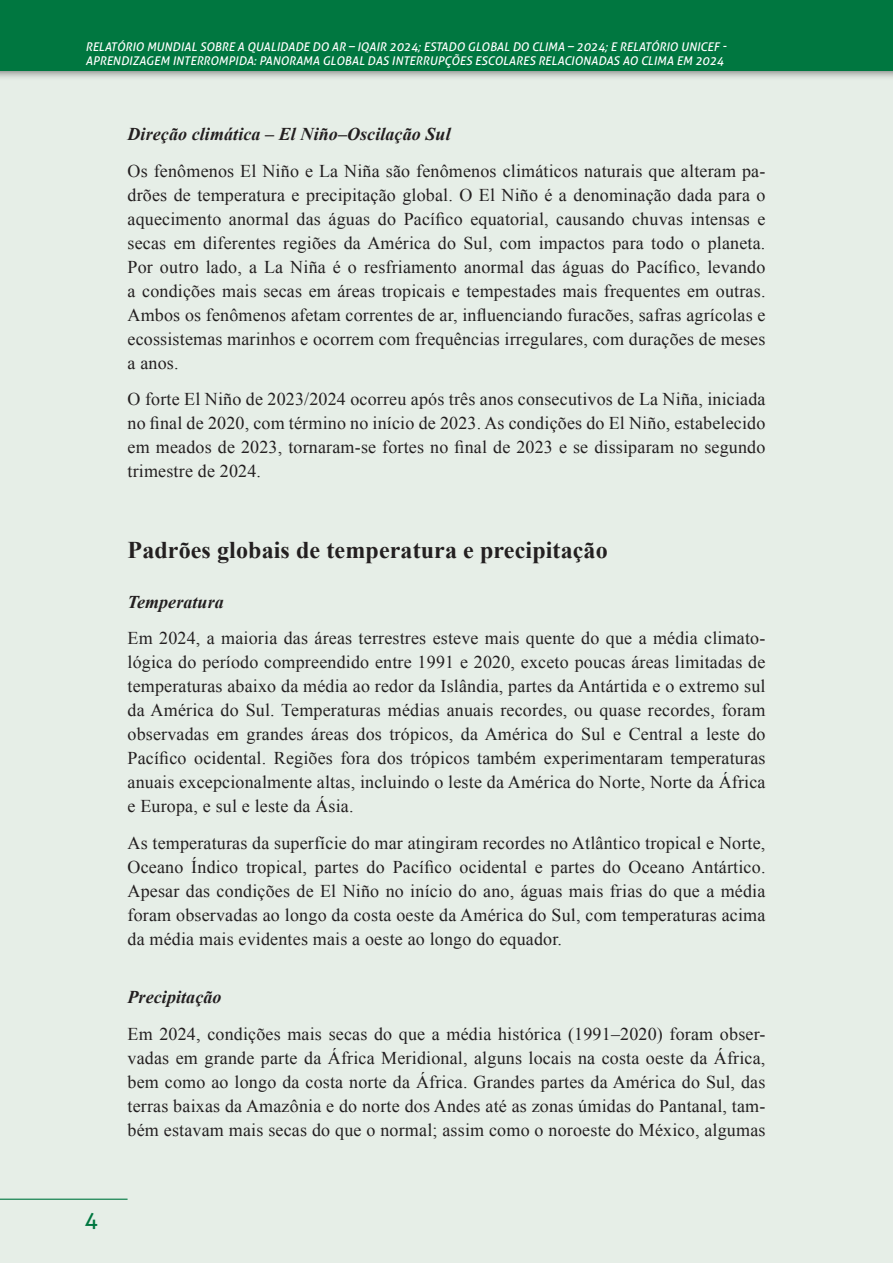
<style>
.page{position:relative;width:893px;height:1263px;background:#e6eee7}
.page>*{position:absolute;margin:0;border:0;box-sizing:border-box;transform-origin:0 0}
.t1{font:700 24px "Times New Roman";letter-spacing:.005em;color:#231f20}
.t2{font:22.5px "Aller";color:#007740}
.t3{font:18px/24px "Times New Roman";letter-spacing:.01em;color:#231f20;text-align:justify}
.t4{font:italic 700 18px "Times New Roman";letter-spacing:.005em;color:#231f20}
.t5{font:italic 12px/14.4px "Aller";color:#fff}
</style>
<div class="page">
<div style="left:0;top:0;width:893px;height:80px;background:#231f20;opacity:.7"></div>
<div style="left:0;top:0;width:893px;height:71px;background:#007740"></div>
<hr style="left:0;top:1198px;width:128px;height:2px;background:#007740">
<p class="t5" style="left:85px;top:39px;width:642px">RELATÓRIO MUNDIAL SOBRE A QUALIDADE DO AR – IQAIR 2024; ESTADO GLOBAL DO CLIMA – 2024; E RELATÓRIO UNICEF -<br>APRENDIZAGEM INTERROMPIDA: PANORAMA GLOBAL DAS INTERRUPÇÕES ESCOLARES RELACIONADAS AO CLIMA EM 2024</p>
<p class="t4" style="left:128px;top:121px;width:325px">Direção climática – El Niño–Oscilação Sul</p>
<p class="t3" style="left:128px;top:158px;width:639px">Os fenômenos El Niño e La Niña são fenômenos climáticos naturais que alteram pa&shy;drões de temperatura e precipitação global. O El Niño é a denominação dada para o aquecimento anormal das águas do Pacífico equatorial, causando chuvas intensas e secas em diferentes regiões da América do Sul, com impactos para todo o planeta.<br>Por outro lado, a La Niña é o resfriamento anormal das águas do Pacífico, levando a condições mais secas em áreas tropicais e tempestades mais frequentes em outras.<br>Ambos os fenômenos afetam correntes de ar, influenciando furacões, safras agrícolas e ecossistemas marinhos e ocorrem com frequências irregulares, com durações de meses a anos.</p>
<p class="t3" style="left:128px;top:387px;width:639px">O forte El Niño de 2023/2024 ocorreu após três anos consecutivos de La Niña, iniciada no final de 2020, com término no início de 2023. As condições do El Niño, estabelecido em meados de 2023, tornaram-se fortes no final de 2023 e se dissiparam no segundo trimestre de 2024.</p>
<h1 class="t1" style="left:128px;top:533px;width:482px">Padrões globais de temperatura e precipitação</h1>
<p class="t4" style="left:128px;top:589px;width:98px">Temperatura</p>
<p class="t3" style="left:128px;top:626px;width:639px">Em 2024, a maioria das áreas terrestres esteve mais quente do que a média climato&shy;lógica do período compreendido entre 1991 e 2020, exceto poucas áreas limitadas de temperaturas abaixo da média ao redor da Islândia, partes da Antártida e o extremo sul da América do Sul. Temperaturas médias anuais recordes, ou quase recordes, foram observadas em grandes áreas dos trópicos, da América do Sul e Central a leste do Pacífico ocidental. Regiões fora dos trópicos também experimentaram temperaturas anuais excepcionalmente altas, incluindo o leste da América do Norte, Norte da África e Europa, e sul e leste da Ásia.</p>
<p class="t3" style="left:128px;top:831px;width:639px">As temperaturas da superfície do mar atingiram recordes no Atlântico tropical e Norte, Oceano Índico tropical, partes do Pacífico ocidental e partes do Oceano Antártico.<br>Apesar das condições de El Niño no início do ano, águas mais frias do que a média foram observadas ao longo da costa oeste da América do Sul, com temperaturas acima da média mais evidentes mais a oeste ao longo do equador.</p>
<p class="t2" style="left:85px;top:1206px;width:15px">4</p>
<p class="t4" style="left:128px;top:984px;width:95px">Precipitação</p>
<p class="t3" style="left:128px;top:1021px;width:639px">Em 2024, condições mais secas do que a média histórica (1991–2020) foram obser&shy;vadas em grande parte da África Meridional, alguns locais na costa oeste da África, bem como ao longo da costa norte da África. Grandes partes da América do Sul, das terras baixas da Amazônia e do norte dos Andes até as zonas úmidas do Pantanal, tam&shy;bém estavam mais secas do que o normal; assim como o noroeste do México, algumas</p>
</div>
